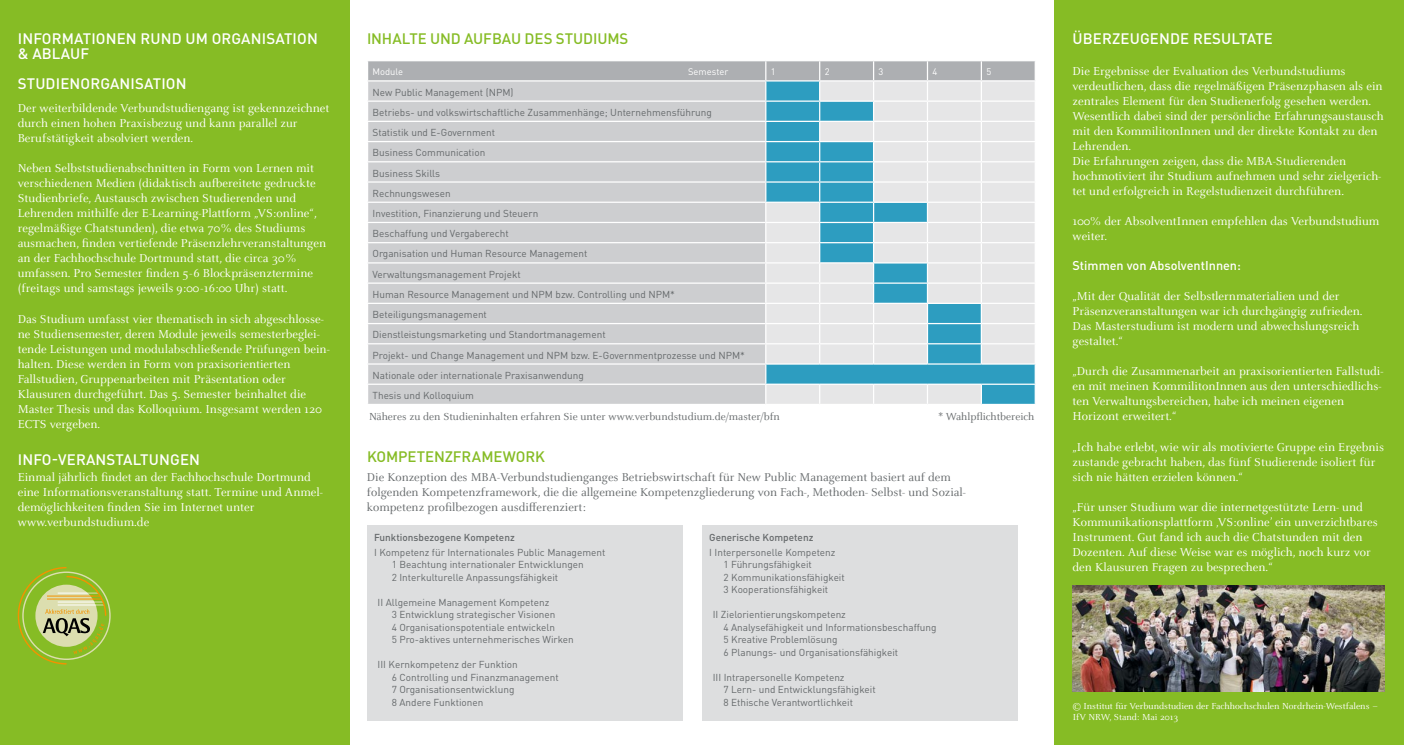
<style>
.page{position:relative;width:1404px;height:745px;background:#fff}
.page>*{position:absolute;margin:0;border:0;box-sizing:border-box;transform-origin:0 0}
.t1{font:500 15px/15px "DINOT";letter-spacing:.01em;color:#fff}
.t2{font:500 15px "DINOT";letter-spacing:-.01em;color:#86bc25}
.t3{font:12.62px/15px "Celeste OT";color:#fff}
.t4{font:500 12.62px "DINOT";color:#fff}
.t5{font:12.5px/15px "Celeste OT";color:#65696b}
.t6{font:11.25px "Celeste OT";color:#65696b}
.t7{font:10px/12.5px "DINOT";color:#65696b}
.t8{font:500 10px "DINOT";color:#65696b}
.t9{font:9.62px/11.5px "Celeste OT";color:#fff}
.t10{font:9.38px "DINOT";color:#fff}
</style>
<div class="page">
<div style="left:0;top:0;width:349px;height:744px;background:#86bc25"></div>
<div style="left:1054px;top:0;width:349px;height:744px;background:#86bc25"></div>
<svg style="left:368px;top:61px;width:667px;height:342px;background:#c2cfd5"></svg>
<hr style="left:981px;top:80px;width:54px;height:1px;background:#fff">
<div style="left:367px;top:525px;width:315px;height:195px;background:#dddedf"></div>
<div style="left:702px;top:525px;width:315px;height:195px;background:#dddedf"></div>
<img style="left:1072px;top:585px;width:312px;height:106px">
<svg style="left:17px;top:567px;width:90px;height:97px"></svg>
<p class="t1" style="left:18px;top:31px;width:301px">I NFORMATIONEN RUND UM ORGANISATION &amp; ABLAUF</p>
<p class="t1" style="left:18px;top:76px;width:170px">STUDIENORGANISATION</p>
<p class="t3" style="left:18px;top:101px;width:313px">Der weiterbildende Verbundstudiengang ist gekennzeichnet durch einen hohen Praxisbezug und kann parallel zur<br>Berufstätigkeit absolviert werden.</p>
<p class="t3" style="left:18px;top:161px;width:310px">Neben Selbststudienabschnitten in Form von Lernen mit verschiedenen Medien (didaktisch aufbereitete gedruckte Studienbriefe, Austausch zwischen Studierenden und Lehrenden mithilfe der E-Learning-Plattform „VS:online“, regelmäßige Chatstunden), die etwa 70% des Studiums ausmachen, finden vertiefende Präsenzlehrveranstaltungen an der Fachhochschule Dortmund statt, die circa 30% umfassen. Pro Semester finden 5-6 Blockpräsenztermine (freitags und samstags jeweils 9:00-16:00 Uhr) statt.</p>
<p class="t3" style="left:18px;top:311px;width:313px">Das Studium umfasst vier thematisch in sich abgeschlosse&shy;ne Studiensemester, deren Module jeweils semesterbeglei&shy;tende Leistungen und modulabschließende Prüfungen bein&shy;halten. Diese werden in Form von praxisorientierten Fallstudien, Gruppenarbeiten mit Präsentation oder Klausuren durchgeführt. Das 5. Semester beinhaltet die Master Thesis und das Kolloquium. Insgesamt werden 120<br>ECTS vergeben.</p>
<p class="t1" style="left:18px;top:451px;width:184px">I NFO-VERANSTALTUNGEN</p>
<p class="t3" style="left:18px;top:469px;width:306px">Einmal jährlich findet an der Fachhochschule Dortmund eine Informationsveranstaltung statt. Termine und Anmel&shy;demöglichkeiten finden Sie im Internet unter www.verbundstudium.de</p>
<p class="t2" style="left:367px;top:29px;width:263px">I NHALTE UND AUFBAU DES STUDIUMS</p>
<p class="t10" style="left:372px;top:65px;width:32px">Module</p>
<p class="t10" style="left:688px;top:65px;width:42px">Semester</p>
<p class="t10" style="left:770px;top:65px;width:6px">1</p>
<p class="t10" style="left:824px;top:65px;width:6px">2</p>
<p class="t10" style="left:878px;top:65px;width:6px">3</p>
<p class="t10" style="left:932px;top:65px;width:6px">4</p>
<p class="t10" style="left:986px;top:65px;width:6px">5</p>
<p class="t7" style="left:372px;top:81px;width:374px;line-height:20.2px">New Public Management (NPM)<br>Betriebs- und volkswirtschaftliche Zusammenhänge; Unternehmensführung Statistik und E-Government<br>Business Communication<br>Business Skills<br>Rechnungswesen<br>Investition, Finanzierung und Steuern<br>Beschaffung und Vergaberecht<br>Organisation und Human Resource Management<br>Verwaltungsmanagement Projekt<br>Human Resource Management und NPM bzw. Controlling und NPM* Beteiligungsmanagement<br>Dienstleistungsmarketing und Standortmanagement<br>Projekt- und Change Management und NPM bzw. E-Governmentprozesse und NPM* Nationale oder internationale Praxisanwendung<br>Thesis und Kolloquium</p>
<p class="t6" style="left:369px;top:410px;width:412px">Näheres zu den Studieninhalten erfahren Sie unter www.verbundstudium.de/master/bfn</p>
<p class="t6" style="left:938px;top:410px;width:97px">* Wahlpflichtbereich</p>
<p class="t2" style="left:367px;top:446px;width:179px">KOMPETENZFRAMEWORK</p>
<p class="t5" style="left:367px;top:469px;width:600px">Die Konzeption des MBA-Verbundstudienganges Betriebswirtschaft für New Public Management basiert auf dem folgenden Kompetenzframework, die die allgemeine Kompetenzgliederung von Fach-, Methoden- Selbst- und Sozial&shy;kompetenz profilbezogen ausdifferenziert:</p>
<p class="t8" style="left:374px;top:530px;width:142px">FUNKTIONSBEZOGENE KOMPETENZ</p>
<p class="t7" style="left:392px;top:545px;width:215px;text-indent:-18px">I Kompetenz für Internationales Public Management<br>1 Beachtung internationaler Entwicklungen<br>2 Interkulturelle Anpassungsfähigkeit</p>
<p class="t7" style="left:392px;top:595px;width:183px;text-indent:-14px">II Allgemeine Management Kompetenz<br>3 Entwicklung strategischer Visionen<br>4 Organisationspotentiale entwickeln<br>5 Pro-aktives unternehmerisches Wirken</p>
<p class="t7" style="left:392px;top:657px;width:168px;text-indent:-14px">III Kernkompetenz der Funktion<br>6 Controlling und Finanzmanagement<br>7 Organisationsentwicklung<br>8 Andere Funktionen</p>
<p class="t8" style="left:702px;top:530px;width:113px">GENERISCHE KOMPETENZ</p>
<p class="t7" style="left:723px;top:545px;width:123px;text-indent:-14px">I Interpersonelle Kompetenz<br>1 Führungsfähigkeit<br>2 Kommunikationsfähigkeit<br>3 Kooperationsfähigkeit</p>
<p class="t7" style="left:723px;top:607px;width:215px;text-indent:-11px">II Zielorientierungskompetenz<br>4 Analysefähigkeit und Informationsbeschaffung 5 Kreative Problemlösung<br>6 Planungs- und Organisationsfähigkeit</p>
<p class="t7" style="left:723px;top:670px;width:154px;text-indent:-11px">III Intrapersonelle Kompetenz<br>7 Lern- und Entwicklungsfähigkeit<br>8 Ethische Verantwortlichkeit</p>
<p class="t1" style="left:1072px;top:31px;width:200px">ÜBERZEUGENDE RESULTATE</p>
<p class="t3" style="left:1072px;top:64px;width:313px">Die Ergebnisse der Evaluation des Verbundstudiums verdeutlichen, dass die regelmäßigen Präsenzphasen als ein zentrales Element für den Studienerfolg gesehen werden.<br>Wesentlich dabei sind der persönliche Erfahrungsaustausch mit den KommilitonInnen und der direkte Kontakt zu den Lehrenden.<br>Die Erfahrungen zeigen, dass die MBA-Studierenden hochmotiviert ihr Studium aufnehmen und sehr zielgerich&shy;tet und erfolgreich in Regelstudienzeit durchführen.</p>
<p class="t3" style="left:1072px;top:214px;width:308px">100% der AbsolventInnen empfehlen das Verbundstudium weiter.</p>
<p class="t4" style="left:1072px;top:257px;width:170px">STIMMEN VON ABSOLVENTI NNEN:</p>
<p class="t3" style="left:1072px;top:289px;width:291px">„Mit der Qualität der Selbstlernmaterialien und der Präsenzveranstaltungen war ich durchgängig zufrieden.<br>Das Masterstudium ist modern und abwechslungsreich gestaltet.“</p>
<p class="t3" style="left:1072px;top:364px;width:312px">„Durch die Zusammenarbeit an praxisorientierten Fallstudi&shy;en mit meinen KommilitonInnen aus den unterschiedlichs&shy;ten Verwaltungsbereichen, habe ich meinen eigenen Horizont erweitert.“</p>
<p class="t3" style="left:1072px;top:439px;width:313px">„Ich habe erlebt, wie wir als motivierte Gruppe ein Ergebnis zustande gebracht haben, das fünf Studierende isoliert für sich nie hätten erzielen können.“</p>
<p class="t3" style="left:1072px;top:499px;width:307px">„Für unser Studium war die internetgestützte Lern- und Kommunikationsplattform ‚VS:online’ ein unverzichtbares Instrument. Gut fand ich auch die Chatstunden mit den Dozenten. Auf diese Weise war es möglich, noch kurz vor den Klausuren Fragen zu besprechen.“</p>
<p class="t9" style="left:1072px;top:699px;width:306px">© Institut für Verbundstudien der Fachhochschulen Nordrhein-Westfalens –<br>IfV NRW, Stand: Mai 2013</p>
</div>
